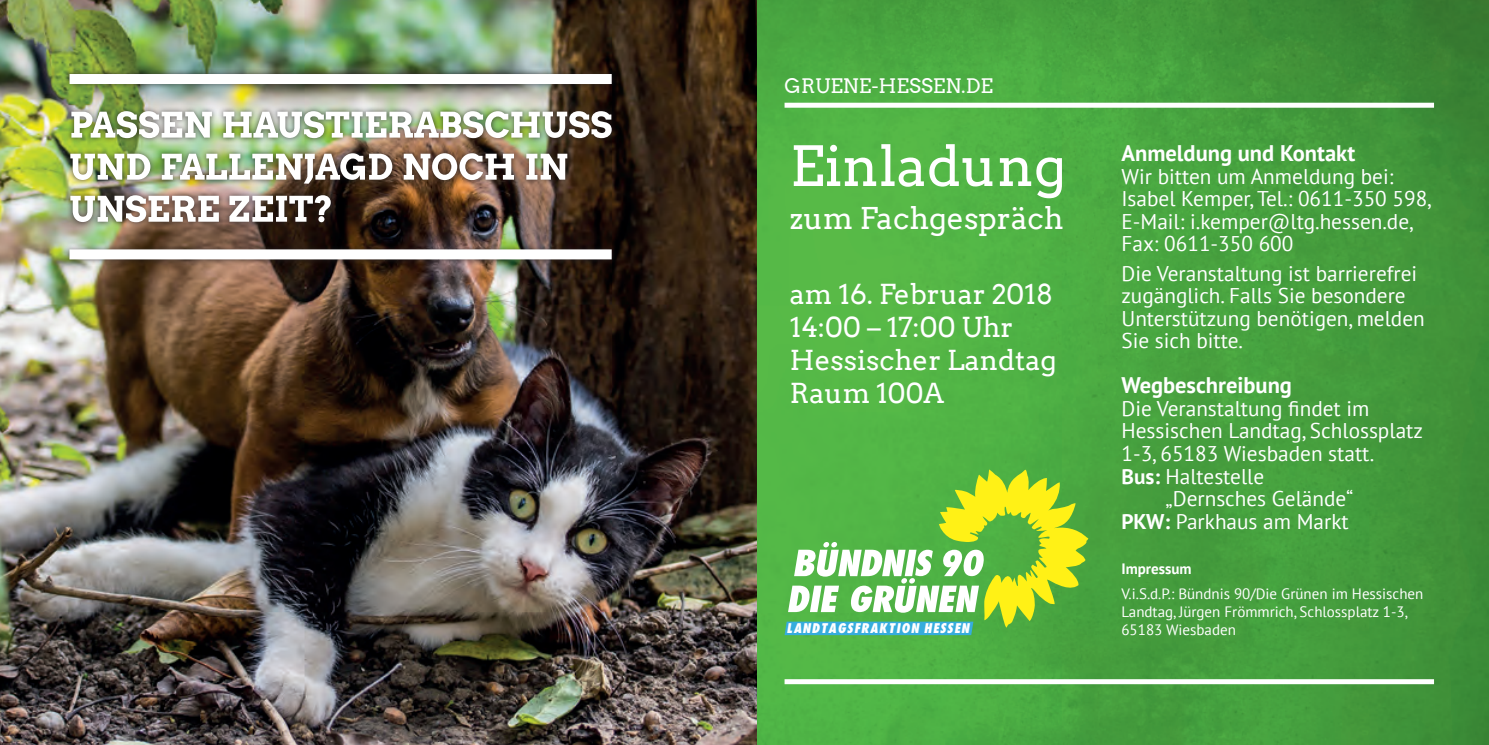
<style>
.page{position:relative;width:1489px;height:745px;background:#fff}
.page>*{position:absolute;margin:0;border:0;box-sizing:border-box;transform-origin:0 0}
.t1{font:55px "Arvo";color:#fff}
.t2{font:30px "Arvo";color:#fff}
.t3{font:27.5px/33px "Arvo";color:#fff}
.t4{font:700 22.5px "PT Sans";color:#fff}
.t5{font:21.25px/22.5px "PT Sans";color:#fff}
.t6{font:20px "Arvo";color:#fff}
.t7{font:15px/18px "PT Sans";color:#fff}
.t8{font:700 15px "PT Sans";color:#fff}
.t9{font:italic 12.75px "Futura Cond X Boold";letter-spacing:.07em;color:#fff}
.s1{font-weight:700}
</style>
<div class="page">
<img style="left:0;top:0;width:757px;height:744px">
<img style="left:757px;top:0;width:731px;height:744px">
<div style="left:784px;top:103px;width:649px;height:5px;background:#fff"></div>
<svg style="left:784px;top:678px;width:649px;height:5px"></svg>
<svg style="left:784px;top:469px;width:304px;height:165px;background:#85c75b"></svg>
<div style="left:64px;top:68px;width:554px;height:197px;background:#231f20;opacity:.75"></div>
<div style="left:70px;top:74px;width:541px;height:10px;background:#fff"></div>
<div style="left:69px;top:249px;width:542px;height:10px;background:#fff"></div>
<img style="left:70px;top:195px;width:261px;height:27px">
<img style="left:70px;top:153px;width:497px;height:31px">
<img style="left:71px;top:111px;width:540px;height:27px">
<p class="t6" style="left:784px;top:74px;width:210px">GRUENE-HESSEN.DE</p>
<h1 class="t1" style="left:790px;top:133px;width:278px">Einladung</h1>
<h2 class="t2" style="left:790px;top:199px;width:275px">zum Fachgespräch</h2>
<p class="t3" style="left:790px;top:277px;width:268px">am 16. Februar 2018<br>14:00 – 17:00 Uhr<br>Hessischer Landtag<br>Raum 100A</p>
<p class="t9" style="left:786px;top:619px;width:184px">LANDTAGSFRAKTION HESSEN</p>
<p class="t4" style="left:1121px;top:138px;width:235px">Anmeldung und Kontakt</p>
<p class="t5" style="left:1121px;top:164px;width:311px">Wir bitten um Anmeldung bei:<br>Isabel Kemper, Tel.: 0611-350 598,<br>E-Mail: i.kemper@ltg.hessen.de,<br>Fax: 0611-350 600</p>
<p class="t5" style="left:1121px;top:261px;width:305px">Die Veranstaltung ist barrierefrei zugänglich. Falls Sie besondere<br>Unterstützung benötigen, melden<br>Sie sich bitte.</p>
<p class="t4" style="left:1121px;top:370px;width:172px">Wegbeschreibung</p>
<p class="t5" style="left:1121px;top:396px;width:249px">Die Veranstaltung findet im</p>
<p class="t5" style="left:1121px;top:419px;width:303px">Hessischen Landtag, Schlossplatz</p>
<p class="t5" style="left:1121px;top:441px;width:254px">1-3, 65183 Wiesbaden statt.</p>
<p class="t5" style="left:1121px;top:464px;width:144px"><span class="s1">Bus:</span> Haltestelle</p>
<p class="t5" style="left:1165px;top:486px;width:189px">„Dernsches Gelände“</p>
<p class="t5" style="left:1121px;top:509px;width:229px"><span class="s1">PKW:</span> Parkhaus am Markt</p>
<p class="t8" style="left:1121px;top:558px;width:72px">Impressum</p>
<p class="t7" style="left:1121px;top:583px;width:303px">V.i.S.d.P.: Bündnis 90/Die Grünen im Hessischen<br>Landtag, Jürgen Frömmrich, Schlossplatz 1-3,<br>65183 Wiesbaden</p>
</div>
